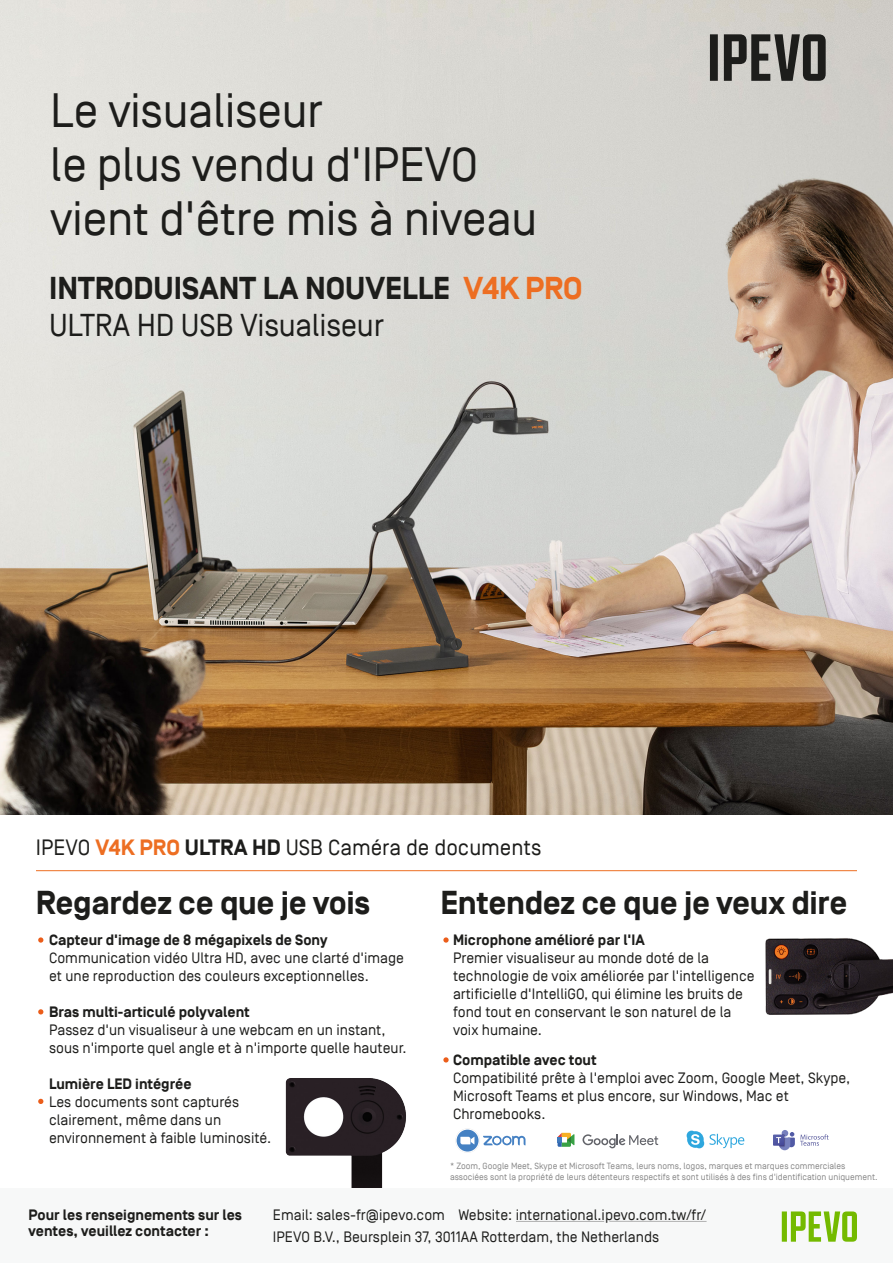
<style>
.page{position:relative;width:893px;height:1263px;background:#fff}
.page>*{position:absolute;margin:0;border:0;box-sizing:border-box;transform-origin:0 0}
.t1{font:48px/54.3px "Simplon Norm";letter-spacing:-.01em;color:#1d1d1b}
.t2{font:700 33px "Simplon Norm";letter-spacing:-.01em;color:#1d1d1b}
.t3{font:700 31.5px/37.5px "Simplon Norm";color:#1d1d1b}
.t4{font:22.05px "Simplon Norm";color:#1d1d1b}
.t5{font:15px/18px "Simplon Norm";color:#1d1d1b}
.t6{font:700 15px/16.5px "Simplon Norm";color:#1d1d1b}
.t7{font:9px/10.8px "Simplon Norm";color:#878787}
.s1{color:#ed6e22}
.s2{font-weight:400}
.s3{font-weight:700;color:#ed6e22}
.s4{font-weight:700}
</style>
<div class="page">
<img style="left:0;top:0;width:893px;height:814px">
<hr style="left:36px;top:870px;width:821px;height:1px;background:#ed6e22">
<div style="left:0;top:1188px;width:893px;height:75px;background:#f7f8f8"></div>
<img style="left:765px;top:938px;width:128px;height:77px">
<img style="left:285px;top:1078px;width:121px;height:110px">
<svg style="left:710px;top:34px;width:116px;height:47px;background:#6a6966"></svg>
<svg style="left:773px;top:1130px;width:56px;height:20px"></svg>
<svg style="left:710px;top:1134px;width:34px;height:14px"></svg>
<svg style="left:687px;top:1131px;width:17px;height:17px"></svg>
<svg style="left:558px;top:1133px;width:16px;height:14px"></svg>
<svg style="left:582px;top:1134px;width:76px;height:14px"></svg>
<svg style="left:483px;top:1135px;width:42px;height:11px"></svg>
<div style="left:455px;top:1128px;width:25px;height:25px;background:#f6f6f6;border-radius:12px"></div>
<svg style="left:456px;top:1129px;width:23px;height:23px"></svg>
<svg style="left:457px;top:1129px;width:21px;height:22px"></svg>
<svg style="left:460px;top:1137px;width:14px;height:7px"></svg>
<svg style="left:38px;top:937px;width:5px;height:6px"></svg>
<svg style="left:38px;top:1009px;width:5px;height:5px"></svg>
<svg style="left:38px;top:1099px;width:5px;height:5px"></svg>
<svg style="left:443px;top:937px;width:6px;height:6px"></svg>
<svg style="left:443px;top:1057px;width:6px;height:5px"></svg>
<svg style="left:782px;top:1211px;width:75px;height:31px"></svg>
<hr style="left:516px;top:1221px;width:88px;height:1px;background:#b2b2b2">
<hr style="left:609px;top:1221px;width:98px;height:1px;background:#b2b2b2">
<h1 class="t1" style="left:50px;top:84px;width:488px">Le visualiseur<br>le plus vendu d'IPEVO vient d'être mis à niveau</h1>
<h3 class="t3" style="left:49px;top:271px;width:535px">INTRODUISANT LA NOUVELLE <span class="s1">V4K PRO<br></span><span class="s2">ULTRA HD USB Visualiseur</span></h3>
<h3 class="t4" style="left:36px;top:836px;width:507px">IPEVO <span class="s3">V4K PRO</span> <span class="s4">ULTRA HD</span> USB Caméra de documents</h3>
<h2 class="t2" style="left:36px;top:885px;width:336px">Regardez ce que je vois</h2>
<h2 class="t2" style="left:440px;top:885px;width:408px">Entendez ce que je veux dire</h2>
<p class="t6" style="left:49px;top:932px;width:280px">Capteur d'image de 8 mégapixels de Sony</p>
<p class="t5" style="left:49px;top:949px;width:356px">Communication vidéo Ultra HD, avec une clarté d'image et une reproduction des couleurs exceptionnelles.</p>
<p class="t6" style="left:49px;top:1004px;width:202px">Bras multi-articulé polyvalent</p>
<p class="t5" style="left:49px;top:1021px;width:359px">Passez d'un visualiseur à une webcam en un instant, sous n'importe quel angle et à n'importe quelle hauteur.</p>
<p class="t6" style="left:49px;top:1076px;width:144px">Lumière LED intégrée</p>
<p class="t5" style="left:49px;top:1093px;width:224px">Les documents sont capturés clairement, même dans un environnement à faible luminosité.</p>
<p class="t6" style="left:453px;top:932px;width:193px">Microphone amélioré par l'IA</p>
<p class="t5" style="left:453px;top:949px;width:303px">Premier visualiseur au monde doté de la technologie de voix améliorée par l'intelligence artificielle d'IntelliGO, qui élimine les bruits de fond tout en conservant le son naturel de la voix humaine.</p>
<p class="t6" style="left:453px;top:1052px;width:145px">Compatible avec tout</p>
<p class="t5" style="left:453px;top:1069px;width:399px">Compatibilité prête à l'emploi avec Zoom, Google Meet, Skype,<br>Microsoft Teams et plus encore, sur Windows, Mac et<br>Chromebooks.</p>
<p class="t7" style="left:450px;top:1160px;width:429px">* Zoom, Google Meet, Skype et Microsoft Teams, leurs noms, logos, marques et marques commerciales associées sont la propriété de leurs détenteurs respectifs et sont utilisés à des fins d'identification uniquement.</p>
<p class="t6" style="left:28px;top:1207px;width:215px">Pour les renseignements sur les ventes, veuillez contacter :</p>
<p class="t5" style="left:273px;top:1206px;width:434px">Email: sales-fr@ipevo.com Website: international.ipevo.com.tw/fr/</p>
<p class="t5" style="left:273px;top:1228px;width:388px">IPEVO B.V., Beursplein 37, 3011AA Rotterdam, the Netherlands</p>
</div>
